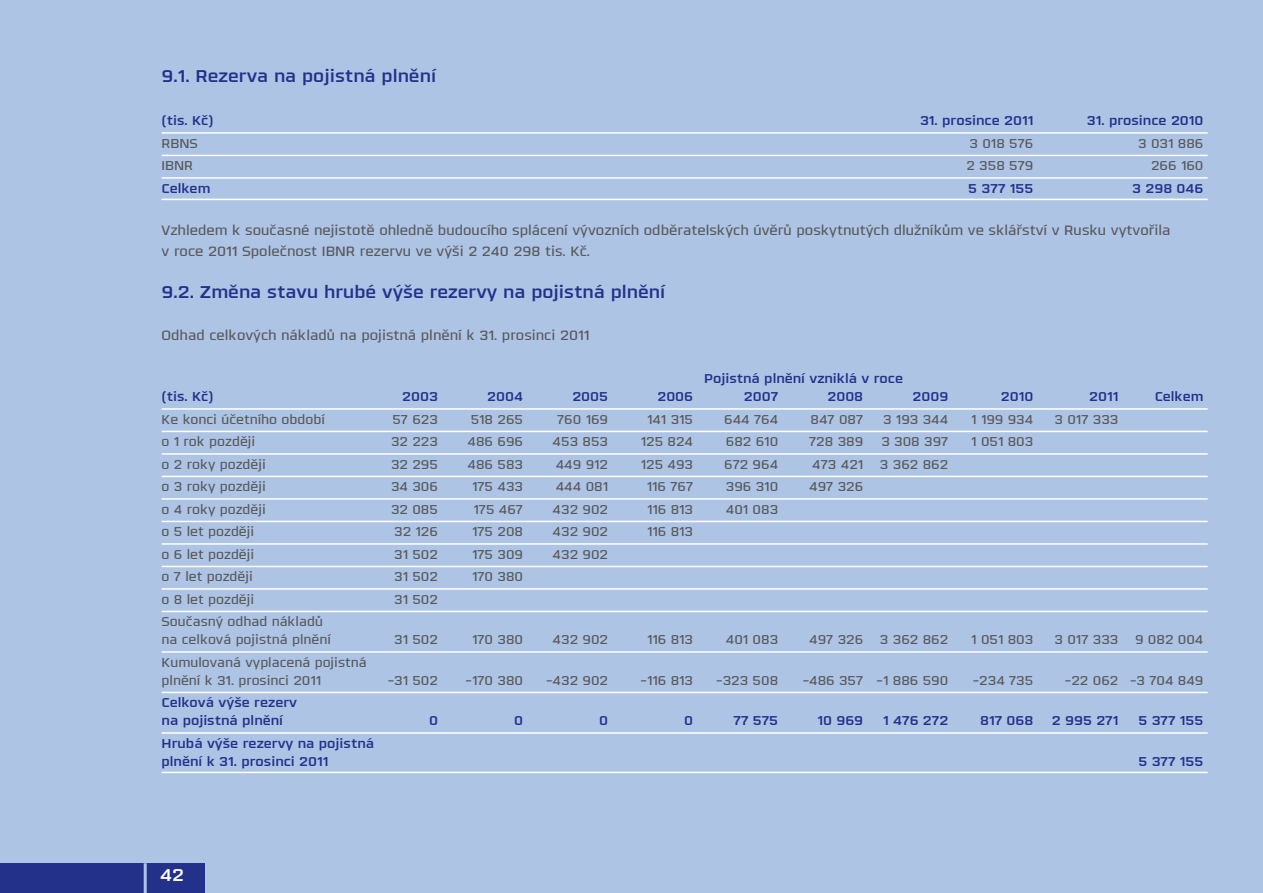
<style>
.page{position:relative;width:1263px;height:893px;background:#aec4e5}
.page>*{position:absolute;margin:0;border:0;box-sizing:border-box;transform-origin:0 0}
.t1{font:500 18px "Olney";color:#24318b}
.t2{font:500 18px "Olney";color:#fff}
.t3{font:300 14.25px/21px "Olney";color:#57585a}
.t4{font:300 13.5px/18px "Olney";color:#57585a}
.t5{font:500 13.5px/18px "Olney";color:#24318b}
</style>
<div class="page">
<hr style="left:162px;top:132px;width:1046px;height:2px;background:#fff">
<hr style="left:162px;top:155px;width:1046px;height:1px;background:#fff">
<hr style="left:162px;top:177px;width:1046px;height:2px;background:#fff">
<hr style="left:162px;top:199px;width:1046px;height:1px;background:#fff">
<hr style="left:162px;top:408px;width:1046px;height:2px;background:#fff">
<hr style="left:162px;top:431px;width:1046px;height:1px;background:#fff">
<hr style="left:162px;top:453px;width:1046px;height:2px;background:#fff">
<hr style="left:162px;top:476px;width:1046px;height:1px;background:#fff">
<hr style="left:162px;top:498px;width:1046px;height:2px;background:#fff">
<hr style="left:162px;top:521px;width:1046px;height:1px;background:#fff">
<hr style="left:162px;top:543px;width:1046px;height:2px;background:#fff">
<hr style="left:162px;top:566px;width:1046px;height:1px;background:#fff">
<hr style="left:162px;top:588px;width:1046px;height:2px;background:#fff">
<hr style="left:162px;top:611px;width:1046px;height:1px;background:#fff">
<hr style="left:162px;top:651px;width:1046px;height:2px;background:#fff">
<hr style="left:162px;top:692px;width:1046px;height:1px;background:#fff">
<hr style="left:162px;top:732px;width:1046px;height:2px;background:#fff">
<hr style="left:162px;top:772px;width:1046px;height:1px;background:#fff">
<div style="left:0;top:863px;width:204px;height:30px;background:#24318b"></div>
<hr style="left:144px;top:863px;width:3px;height:30px;background:#aec4e5">
<h1 class="t1" style="left:162px;top:68px;width:276px">9.1. Rezerva na pojistná plnění</h1>
<p class="t5" style="left:162px;top:112px;width:54px">(tis. Kč)</p>
<p class="t5" style="left:920px;top:112px;width:115px">31. prosince 2011</p>
<p class="t5" style="left:1087px;top:112px;width:118px">31. prosince 2010</p>
<p class="t4" style="left:162px;top:135px;width:38px">RBNS</p>
<p class="t4" style="left:969px;top:135px;width:65px">3 018 576</p>
<p class="t4" style="left:1138px;top:135px;width:67px">3 031 886</p>
<p class="t4" style="left:162px;top:157px;width:33px">IBNR</p>
<p class="t4" style="left:966px;top:157px;width:68px">2 358 579</p>
<p class="t4" style="left:1151px;top:157px;width:54px">266 160</p>
<p class="t5" style="left:162px;top:180px;width:50px">Celkem</p>
<p class="t5" style="left:968px;top:180px;width:67px">5 377 155</p>
<p class="t5" style="left:1132px;top:180px;width:73px">3 298 046</p>
<p class="t3" style="left:162px;top:220px;width:1010px">Vzhledem k současné nejistotě ohledně budoucího splácení vývozních odběratelských úvěrů poskytnutých dlužníkům ve sklářství v Rusku vytvořila v roce 2011 Společnost IBNR rezervu ve výši 2 240 298 tis. Kč.</p>
<h1 class="t1" style="left:162px;top:284px;width:505px">9.2. Změna stavu hrubé výše rezervy na pojistná plnění</h1>
<p class="t3" style="left:162px;top:325px;width:429px">Odhad celkových nákladů na pojistná plnění k 31. prosinci 2011</p>
<p class="t5" style="left:704px;top:370px;width:200px">Pojistná plnění vzniklá v roce</p>
<p class="t5" style="left:162px;top:388px;width:54px">(tis. Kč)</p>
<p class="t5" style="left:402px;top:388px;width:37px">2003</p>
<p class="t5" style="left:487px;top:388px;width:37px">2004</p>
<p class="t5" style="left:572px;top:388px;width:37px">2005</p>
<p class="t5" style="left:657px;top:388px;width:37px">2006</p>
<p class="t5" style="left:744px;top:388px;width:36px">2007</p>
<p class="t5" style="left:827px;top:388px;width:37px">2008</p>
<p class="t5" style="left:912px;top:388px;width:37px">2009</p>
<p class="t5" style="left:1001px;top:388px;width:34px">2010</p>
<p class="t5" style="left:1089px;top:388px;width:31px">2011</p>
<p class="t5" style="left:1155px;top:388px;width:50px">Celkem</p>
<p class="t4" style="left:162px;top:411px;width:165px">Ke konci účetního období</p>
<p class="t4" style="left:392px;top:411px;width:47px">57 623</p>
<p class="t4" style="left:471px;top:411px;width:54px">518 265</p>
<p class="t4" style="left:557px;top:411px;width:52px">760 169</p>
<p class="t4" style="left:647px;top:411px;width:48px">141 315</p>
<p class="t4" style="left:724px;top:411px;width:56px">644 764</p>
<p class="t4" style="left:811px;top:411px;width:54px">847 087</p>
<p class="t4" style="left:883px;top:411px;width:67px">3 193 344</p>
<p class="t4" style="left:971px;top:411px;width:64px">1 199 934</p>
<p class="t4" style="left:1054px;top:411px;width:65px">3 017 333</p>
<p class="t4" style="left:162px;top:433px;width:95px">o 1 rok později</p>
<p class="t4" style="left:391px;top:433px;width:48px">32 223</p>
<p class="t4" style="left:468px;top:433px;width:57px">486 696</p>
<p class="t4" style="left:553px;top:433px;width:57px">453 853</p>
<p class="t4" style="left:641px;top:433px;width:54px">125 824</p>
<p class="t4" style="left:726px;top:433px;width:54px">682 610</p>
<p class="t4" style="left:809px;top:433px;width:56px">728 389</p>
<p class="t4" style="left:881px;top:433px;width:68px">3 308 397</p>
<p class="t4" style="left:971px;top:433px;width:64px">1 051 803</p>
<p class="t4" style="left:162px;top:456px;width:106px">o 2 roky později</p>
<p class="t4" style="left:391px;top:456px;width:48px">32 295</p>
<p class="t4" style="left:468px;top:456px;width:57px">486 583</p>
<p class="t4" style="left:556px;top:456px;width:54px">449 912</p>
<p class="t4" style="left:641px;top:456px;width:54px">125 493</p>
<p class="t4" style="left:724px;top:456px;width:56px">672 964</p>
<p class="t4" style="left:812px;top:456px;width:137px">473 421 3 362 862</p>
<p class="t4" style="left:162px;top:478px;width:106px">o 3 roky později</p>
<p class="t4" style="left:391px;top:478px;width:48px">34 306</p>
<p class="t4" style="left:472px;top:478px;width:52px">175 433</p>
<p class="t4" style="left:556px;top:478px;width:54px">444 081</p>
<p class="t4" style="left:647px;top:478px;width:48px">116 767</p>
<p class="t4" style="left:726px;top:478px;width:54px">396 310</p>
<p class="t4" style="left:809px;top:478px;width:56px">497 326</p>
<p class="t4" style="left:162px;top:501px;width:106px">o 4 roky později</p>
<p class="t4" style="left:391px;top:501px;width:48px">32 085</p>
<p class="t4" style="left:473px;top:501px;width:51px">175 467</p>
<p class="t4" style="left:553px;top:501px;width:57px">432 902</p>
<p class="t4" style="left:647px;top:501px;width:48px">116 813</p>
<p class="t4" style="left:726px;top:501px;width:54px">401 083</p>
<p class="t4" style="left:162px;top:523px;width:94px">o 5 let později</p>
<p class="t4" style="left:394px;top:523px;width:45px">32 126</p>
<p class="t4" style="left:472px;top:523px;width:52px">175 208</p>
<p class="t4" style="left:553px;top:523px;width:57px">432 902</p>
<p class="t4" style="left:647px;top:523px;width:48px">116 813</p>
<p class="t4" style="left:162px;top:546px;width:94px">o 6 let později</p>
<p class="t4" style="left:394px;top:546px;width:45px">31 502</p>
<p class="t4" style="left:472px;top:546px;width:52px">175 309</p>
<p class="t4" style="left:553px;top:546px;width:57px">432 902</p>
<p class="t4" style="left:162px;top:568px;width:93px">o 7 let později</p>
<p class="t4" style="left:394px;top:568px;width:45px">31 502</p>
<p class="t4" style="left:472px;top:568px;width:52px">170 380</p>
<p class="t4" style="left:162px;top:591px;width:94px">o 8 let později</p>
<p class="t4" style="left:394px;top:591px;width:45px">31 502</p>
<p class="t4" style="left:162px;top:613px;width:171px">Současný odhad nákladů na celková pojistná plnění</p>
<p class="t4" style="left:394px;top:631px;width:45px">31 502</p>
<p class="t4" style="left:472px;top:631px;width:52px">170 380</p>
<p class="t4" style="left:553px;top:631px;width:57px">432 902</p>
<p class="t4" style="left:647px;top:631px;width:48px">116 813</p>
<p class="t4" style="left:726px;top:631px;width:54px">401 083</p>
<p class="t4" style="left:809px;top:631px;width:141px">497 326 3 362 862</p>
<p class="t4" style="left:971px;top:631px;width:64px">1 051 803</p>
<p class="t4" style="left:1054px;top:631px;width:150px">3 017 333 9 082 004</p>
<p class="t4" style="left:162px;top:654px;width:207px">Kumulovaná vyplacená pojistná plnění k 31. prosinci 2011</p>
<p class="t5" style="left:162px;top:694px;width:137px">Celková výše rezerv na pojistná plnění</p>
<p class="t5" style="left:162px;top:735px;width:214px">Hrubá výše rezervy na pojistná plnění k 31. prosinci 2011</p>
<p class="t4" style="left:388px;top:672px;width:52px">-31 502</p>
<p class="t4" style="left:466px;top:672px;width:59px">-170 380</p>
<p class="t4" style="left:546px;top:672px;width:63px">-432 902</p>
<p class="t4" style="left:640px;top:672px;width:54px">-116 813</p>
<p class="t4" style="left:716px;top:672px;width:63px">-323 508</p>
<p class="t4" style="left:803px;top:672px;width:147px">-486 357 -1 886 590</p>
<p class="t4" style="left:973px;top:672px;width:62px">-234 735</p>
<p class="t4" style="left:1065px;top:672px;width:140px">-22 062 -3 704 849</p>
<p class="t5" style="left:429px;top:712px;width:10px">0</p>
<p class="t5" style="left:514px;top:712px;width:10px">0</p>
<p class="t5" style="left:599px;top:712px;width:10px">0</p>
<p class="t5" style="left:684px;top:712px;width:10px">0</p>
<p class="t5" style="left:733px;top:712px;width:46px">77 575</p>
<p class="t5" style="left:817px;top:712px;width:47px">10 969</p>
<p class="t5" style="left:883px;top:712px;width:67px">1 476 272</p>
<p class="t5" style="left:980px;top:712px;width:55px">817 068</p>
<p class="t5" style="left:1052px;top:712px;width:68px">2 995 271</p>
<p class="t5" style="left:1138px;top:712px;width:67px">5 377 155</p>
<p class="t5" style="left:1138px;top:753px;width:67px">5 377 155</p>
<h1 class="t2" style="left:160px;top:868px;width:25px">42</h1>
</div>
